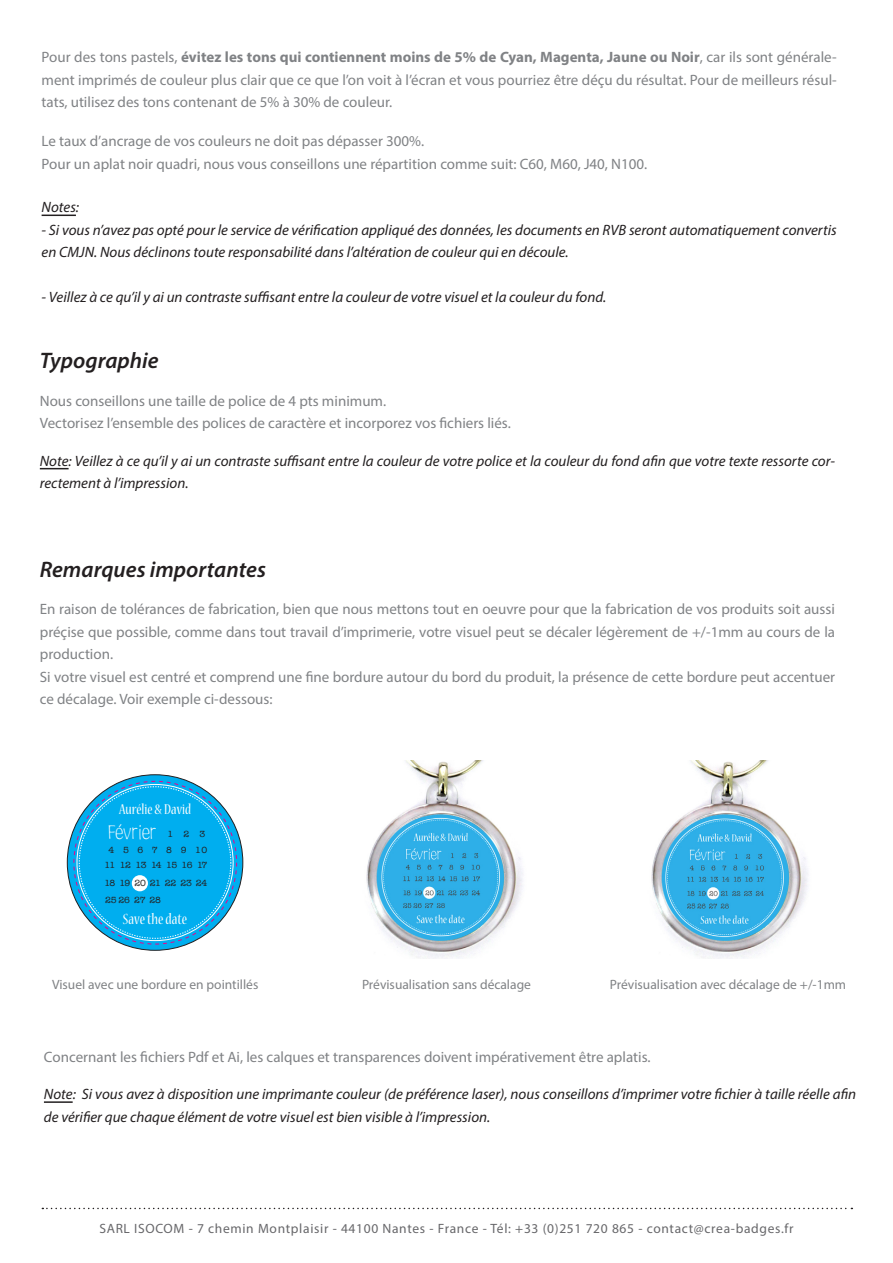
<style>
.page{position:relative;width:893px;height:1263px;background:#fff}
.page>*{position:absolute;margin:0;border:0;box-sizing:border-box;transform-origin:0 0}
.t1{font:italic 600 22.5px "Myriad Pro";color:#231f20}
.t2{font:18.3px "Happiness Scripte";letter-spacing:-.005em;color:#fff}
.t3{font:condensed 16.5px "Nueva Std";color:#fff}
.t4{font:condensed 15.75px "Nueva Std";color:#fff}
.t5{font:15px/22.5px "Myriad Pro";color:#808285}
.t6{font:italic 15px/22.5px "Myriad Pro";color:#231f20}
.t7{font:13.5px "Myriad Pro";color:#808285}
.t8{font:13.5px "Myriad Pro";letter-spacing:.05em;color:#67676a}
.t9{font:9.15px/15.3px "American Typewriter";letter-spacing:-.075em;color:#231f20;text-align:right}
.t10{font:9.15px/17px "American Typewriter";letter-spacing:-.02em;color:#231f20}
.s1{font-weight:700}
</style>
<div class="page">
<svg style="left:42px;top:1208px;width:810px;height:1px"></svg>
<svg style="left:40px;top:468px;width:29px;height:1px"></svg>
<hr style="left:44px;top:1101px;width:29px;height:2px;background:#231f20">
<hr style="left:42px;top:215px;width:34px;height:1px;background:#231f20">
<img style="left:651px;top:760px;width:157px;height:199px">
<img style="left:366px;top:760px;width:157px;height:199px">
<div style="left:67px;top:775px;width:176px;height:175px;background:#00aeef;border-radius:50%"></div>
<div style="left:132px;top:875px;width:16px;height:16px;background:#fff;border-radius:50%"></div>
<p class="t5" style="left:42px;top:46px;width:797px;text-align:justify">Pour des tons pastels, <span class="s1">évitez les tons qui contiennent moins de 5% de Cyan, Magenta, Jaune ou Noir</span>, car ils sont générale&shy;ment imprimés de couleur plus clair que ce que l’on voit à l’écran et vous pourriez être déçu du résultat. Pour de meilleurs résul&shy;tats, utilisez des tons contenant de 5% à 30% de couleur.</p>
<p class="t5" style="left:42px;top:130px;width:607px">Le taux d’ancrage de vos couleurs ne doit pas dépasser 300%.<br>Pour un aplat noir quadri, nous vous conseillons une répartition comme suit: C60, M60, J40, N100.</p>
<p class="t6" style="left:42px;top:196px;width:39px">Notes:</p>
<p class="t6" style="left:42px;top:218px;width:797px">- Si vous n’avez pas opté pour le service de vérification appliqué des données, les documents en RVB seront automatiquement convertis en CMJN. Nous déclinons toute responsabilité dans l’altération de couleur qui en découle.</p>
<p class="t6" style="left:42px;top:286px;width:566px">- Veillez à ce qu’il y ai un contraste suffisant entre la couleur de votre visuel et la couleur du fond.</p>
<h1 class="t1" style="left:40px;top:346px;width:120px">Typographie</h1>
<p class="t5" style="left:40px;top:389px;width:472px">Nous conseillons une taille de police de 4 pts minimum.<br>Vectorisez l’ensemble des polices de caractère et incorporez vos fichiers liés.</p>
<p class="t6" style="left:40px;top:449px;width:797px">Note: Veillez à ce qu’il y ai un contraste suffisant entre la couleur de votre police et la couleur du fond afin que votre texte ressorte cor&shy;rectement à l’impression.</p>
<h1 class="t1" style="left:40px;top:555px;width:228px">Remarques importantes</h1>
<p class="t5" style="left:40px;top:597px;width:797px">En raison de tolérances de fabrication, bien que nous mettons tout en oeuvre pour que la fabrication de vos produits soit aussi préçise que possible, comme dans tout travail d’imprimerie, votre visuel peut se décaler légèrement de +/-1mm au cours de la production.<br>Si votre visuel est centré et comprend une fine bordure autour du bord du produit, la présence de cette bordure peut accentuer ce décalage. Voir exemple ci-dessous:</p>
<p class="t4" style="left:119px;top:802px;width:74px">Aurélie &amp; David</p>
<p class="t2" style="left:108px;top:819px;width:50px">Février</p>
<p class="t9" style="left:104px;top:826px;width:105px">1 2 3<br>4 5 6 7 8 9 10<br>11 12 13 14 15 16 17</p>
<p class="t10" style="left:105px;top:874px;width:104px">18 19 20 21 22 23 24<br>25 26 27 28</p>
<p class="t3" style="left:123px;top:911px;width:66px">Save the date</p>
<p class="t7" style="left:52px;top:976px;width:208px">Visuel avec une bordure en pointillés</p>
<p class="t7" style="left:362px;top:976px;width:170px">Prévisualisation sans décalage</p>
<p class="t7" style="left:610px;top:976px;width:238px">Prévisualisation avec décalage de +/-1mm</p>
<p class="t5" style="left:44px;top:1045px;width:608px">Concernant les fichiers Pdf et Ai, les calques et transparences doivent impérativement être aplatis.</p>
<p class="t6" style="left:44px;top:1082px;width:814px">Note: Si vous avez à disposition une imprimante couleur (de préférence laser), nous conseillons d’imprimer votre fichier à taille réelle afin de vérifier que chaque élément de votre visuel est bien visible à l’impression.</p>
<p class="t8" style="left:99px;top:1220px;width:696px">SARL ISOCOM - 7 chemin Montplaisir - 44100 Nantes - France - Tél: +33 (0)251 720 865 - contact@crea-badges.fr</p>
</div>
